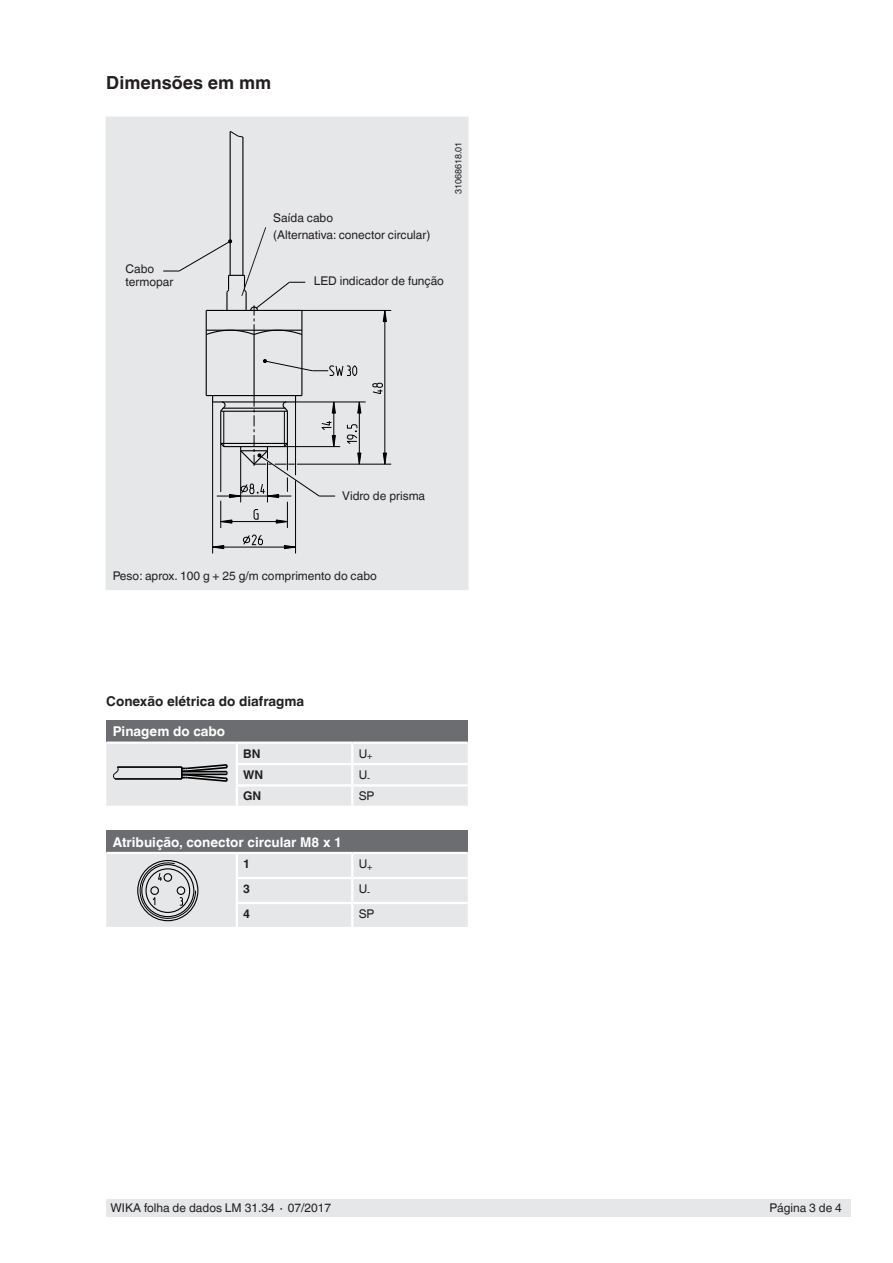
<style>
.page{position:relative;width:893px;height:1263px;background:#fff}
.page>*{position:absolute;margin:0;border:0;box-sizing:border-box;transform-origin:0 0}
.t1{font:700 18px "Helvetica World";color:#231f20}
.t2{font:700 13.5px "Helvetica World";color:#fff}
.t3{font:700 13.5px "Helvetica World";color:#231f20}
.t4{font:12px/13.5px "Helvetica World";color:#231f20}
.t5{font:700 12px "Helvetica World";color:#231f20}
.t6{font:9px "Helvetica World";color:#231f20}
</style>
<div class="page">
<div style="left:106px;top:1199px;width:744px;height:17px;background:#e6e7e9"></div>
<div style="left:106px;top:117px;width:362px;height:473px;background:#e6e7e9"></div>
<svg style="left:346px;top:424px;width:12px;height:20px"></svg>
<svg style="left:357px;top:401px;width:4px;height:13px"></svg>
<svg style="left:357px;top:452px;width:4px;height:12px"></svg>
<svg style="left:243px;top:534px;width:20px;height:11px"></svg>
<svg style="left:213px;top:545px;width:11px;height:4px"></svg>
<svg style="left:284px;top:545px;width:11px;height:4px"></svg>
<svg style="left:372px;top:383px;width:11px;height:11px"></svg>
<svg style="left:383px;top:311px;width:4px;height:11px"></svg>
<svg style="left:383px;top:452px;width:4px;height:12px"></svg>
<hr style="left:212px;top:402px;width:1px;height:151px;background:#000">
<hr style="left:296px;top:402px;width:70px;height:1px;background:#000">
<hr style="left:284px;top:446px;width:56px;height:1px;background:#000">
<hr style="left:297px;top:464px;width:94px;height:1px;background:#000">
<hr style="left:217px;top:496px;width:74px;height:1px;background:#000">
<hr style="left:213px;top:547px;width:83px;height:1px;background:#000">
<svg style="left:231px;top:131px;width:12px;height:7px"></svg>
<hr style="left:385px;top:310px;width:1px;height:154px;background:#000">
<hr style="left:359px;top:402px;width:1px;height:62px;background:#000">
<hr style="left:295px;top:480px;width:1px;height:73px;background:#000">
<hr style="left:302px;top:310px;width:89px;height:1px;background:#000">
<hr style="left:301px;top:310px;width:1px;height:86px;background:#000">
<hr style="left:253px;top:334px;width:2px;height:62px;background:#000">
<hr style="left:242px;top:137px;width:1px;height:138px;background:#000">
<hr style="left:230px;top:131px;width:1px;height:144px;background:#000">
<hr style="left:206px;top:395px;width:96px;height:1px;background:#000">
<hr style="left:206px;top:310px;width:1px;height:86px;background:#000">
<hr style="left:213px;top:401px;width:83px;height:1px;background:#000">
<svg style="left:263px;top:359px;width:94px;height:19px"></svg>
<svg style="left:219px;top:396px;width:117px;height:132px"></svg>
<svg style="left:163px;top:226px;width:142px;height:110px"></svg>
<div style="left:106px;top:720px;width:362px;height:23px;background:#6c6d70"></div>
<hr style="left:237px;top:741px;width:115px;height:3px;background:#fff">
<hr style="left:352px;top:741px;width:116px;height:3px;background:#fff">
<hr style="left:106px;top:741px;width:131px;height:3px;background:#fff">
<svg style="left:106px;top:744px;width:362px;height:62px;background:#e0e1e3"></svg>
<div style="left:106px;top:830px;width:362px;height:23px;background:#6c6d70"></div>
<hr style="left:237px;top:852px;width:115px;height:2px;background:#fff">
<hr style="left:352px;top:852px;width:116px;height:2px;background:#fff">
<hr style="left:106px;top:852px;width:131px;height:2px;background:#fff">
<svg style="left:106px;top:854px;width:362px;height:73px;background:#e1e2e4"></svg>
<div style="left:141px;top:864px;width:53px;height:53px;border:1px solid #000;border-radius:50%"></div>
<div style="left:145px;top:868px;width:45px;height:45px;border:1px solid #000;border-radius:50%"></div>
<div style="left:164px;top:873px;width:8px;height:9px;border:1px solid #000;border-radius:50%"></div>
<div style="left:177px;top:886px;width:8px;height:9px;border:1px solid #000;border-radius:50%"></div>
<div style="left:150px;top:886px;width:9px;height:9px;border:1px solid #000;border-radius:50%"></div>
<h1 class="t1" style="left:106px;top:73px;width:166px">Dimensões em mm</h1>
<p class="t4" style="left:126px;top:262px;width:49px">Cabo termopar</p>
<p class="t4" style="left:273px;top:211px;width:61px">Saída cabo</p>
<p class="t4" style="left:273px;top:228px;width:159px">(Alternativa: conector circular)</p>
<p class="t4" style="left:314px;top:274px;width:132px">LED indicador de função</p>
<p class="t6" style="left:453px;top:194px;width:54px;rotate:-90deg">31068618.01</p>
<p class="t4" style="left:342px;top:489px;width:85px">Vidro de prisma</p>
<p class="t4" style="left:113px;top:569px;width:266px">Peso: aprox. 100 g + 25 g/m comprimento do cabo</p>
<p class="t3" style="left:106px;top:694px;width:200px">Conexão elétrica do diafragma</p>
<p class="t2" style="left:113px;top:724px;width:114px">Pinagem do cabo</p>
<p class="t5" style="left:243px;top:746px;width:19px">BN</p>
<p class="t4" style="left:359px;top:747px;width:15px">U<sub>+</sub></p>
<p class="t5" style="left:243px;top:768px;width:22px">WN</p>
<p class="t4" style="left:359px;top:768px;width:13px">U<sub>-</sub></p>
<p class="t5" style="left:243px;top:789px;width:20px">GN</p>
<p class="t4" style="left:359px;top:789px;width:17px">SP</p>
<p class="t2" style="left:113px;top:834px;width:231px">Atribuição, conector circular M8 x 1</p>
<p class="t5" style="left:243px;top:857px;width:8px">1</p>
<p class="t4" style="left:359px;top:857px;width:15px">U<sub>+</sub></p>
<p class="t5" style="left:243px;top:882px;width:8px">3</p>
<p class="t4" style="left:359px;top:882px;width:13px">U<sub>-</sub></p>
<p class="t5" style="left:243px;top:907px;width:8px">4</p>
<p class="t4" style="left:359px;top:907px;width:17px">SP</p>
<p class="t4" style="left:111px;top:1201px;width:222px">WIKA folha de dados LM 31.34 ∙ 07/2017</p>
<p class="t4" style="left:769px;top:1201px;width:74px">Página 3 de 4</p>
</div>
